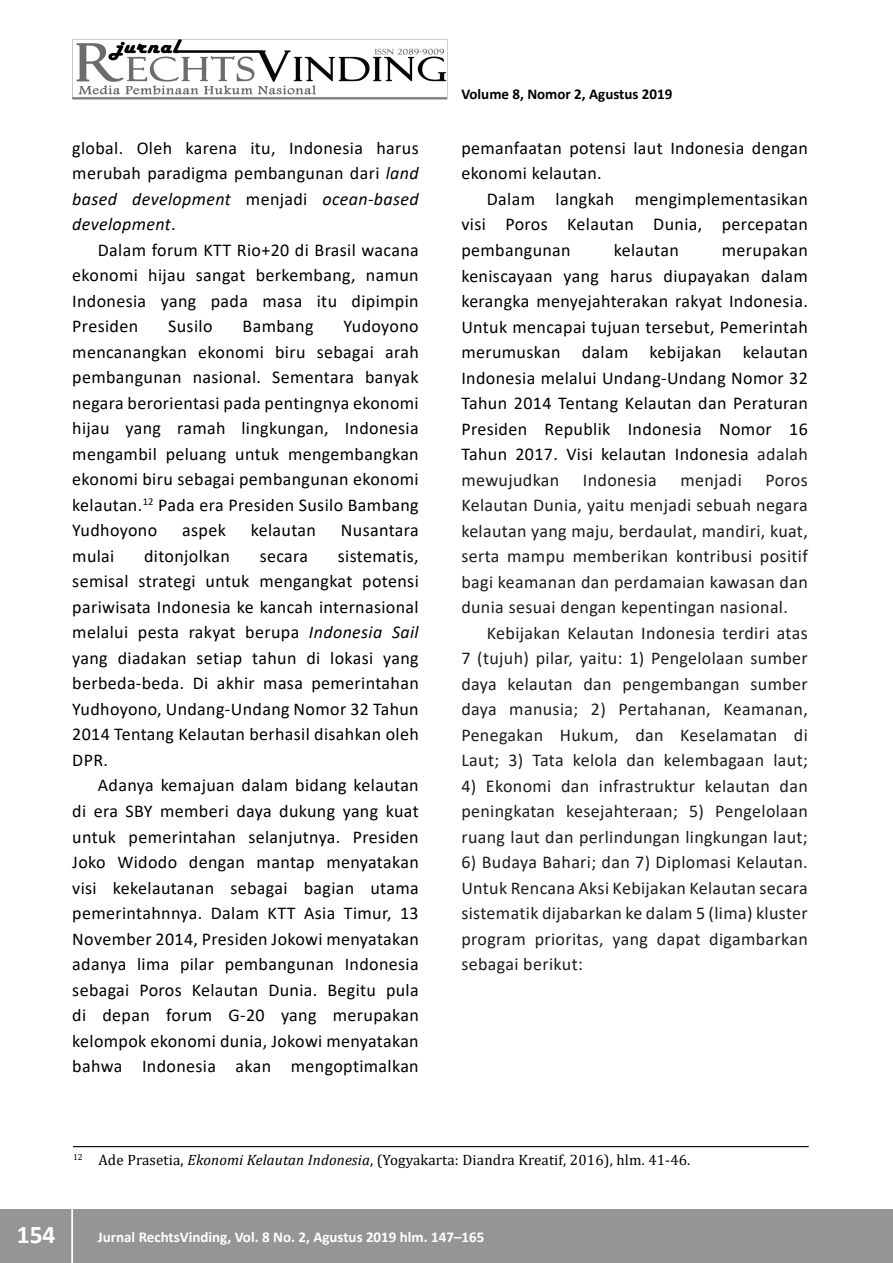
<style>
.page{position:relative;width:893px;height:1263px;background:#fff}
.page>*{position:absolute;margin:0;border:0;box-sizing:border-box;transform-origin:0 0}
.t1{font:700 25.5px "Calibri";color:#fff}
.t2{font:18px/25.5px "Calibri";letter-spacing:.02em;color:#000;text-align:justify}
.t3{font:18px/25.5px "Calibri";letter-spacing:.02em;color:#1c1c1c;text-align:justify}
.t4{font:15px "Cambria";letter-spacing:.01em;color:#000}
.t5{font:700 15px "Calibri";color:#fff}
.t6{font:700 15px "Calibri";color:#000}
.s1{font-style:italic}
.s2{color:#1c1c1c}
</style>
<div class="page">
<div style="left:0;top:1209px;width:893px;height:54px;background:#959595"></div>
<hr style="left:72px;top:1206px;width:1px;height:57px;background:#fff">
<img style="left:72px;top:39px;width:375px;height:60px">
<hr style="left:73px;top:1146px;width:736px;height:1px;background:#000">
<p class="t2" style="left:72px;top:135px;width:348px">global. Oleh karena itu, Indonesia harus merubah paradigma pembangunan dari <span class="s1">land based development</span> menjadi <span class="s1">ocean-based development</span>.</p>
<p class="t2" style="left:72px;top:237px;width:348px;text-indent:26px">Dalam forum KTT Rio+20 di Brasil wacana ekonomi hijau sangat berkembang, namun Indonesia yang pada masa itu dipimpin Presiden</p>
<p class="t2" style="left:168px;top:313px;width:46px">Susilo</p>
<p class="t2" style="left:243px;top:313px;width:72px">Bambang</p>
<p class="t2" style="left:72px;top:313px;width:348px;text-indent:271px">Yudoyono mencanangkan ekonomi biru sebagai arah pembangunan nasional. Sementara banyak negara berorientasi pada pentingnya ekonomi hijau yang ramah lingkungan, Indonesia mengambil peluang untuk mengembangkan ekonomi biru sebagai pembangunan ekonomi kelautan.<sup>12</sup> Pada era Presiden Susilo Bambang Yudhoyono</p>
<p class="t2" style="left:182px;top:517px;width:45px">aspek</p>
<p class="t2" style="left:251px;top:517px;width:67px">kelautan</p>
<p class="t2" style="left:341px;top:517px;width:79px">Nusantara</p>
<p class="t2" style="left:72px;top:543px;width:44px">mulai</p>
<p class="t2" style="left:144px;top:543px;width:87px">ditonjolkan</p>
<p class="t2" style="left:260px;top:543px;width:50px">secara</p>
<p class="t2" style="left:72px;top:543px;width:348px;text-indent:266px">sistematis, semisal strategi untuk mengangkat potensi pariwisata Indonesia ke kancah internasional melalui pesta rakyat berupa <span class="s1">Indonesia Sail </span>yang diadakan setiap tahun di lokasi yang berbeda-beda. Di akhir masa pemerintahan Yudhoyono, Undang-Undang Nomor 32 Tahun 2014 Tentang Kelautan berhasil disahkan oleh DPR.</p>
<p class="t2" style="left:72px;top:772px;width:348px;text-indent:26px">Adanya kemajuan dalam bidang kelautan di era SBY memberi daya dukung yang kuat untuk pemerintahan selanjutnya. Presiden Joko Widodo dengan mantap menyatakan visi kekelautanan sebagai bagian utama pemerintahnnya. Dalam KTT Asia Timur, 13<br>November 2014, Presiden Jokowi menyatakan adanya lima pilar pembangunan Indonesia sebagai Poros Kelautan Dunia. Begitu pula di depan forum G-20 yang merupakan kelompok ekonomi dunia, Jokowi menyatakan bahwa Indonesia akan mengoptimalkan</p>
<p class="t6" style="left:461px;top:84px;width:212px">Volume 8, Nomor 2, Agustus 2019</p>
<p class="t2" style="left:461px;top:135px;width:348px">pemanfaatan potensi laut Indonesia dengan ekonomi kelautan.</p>
<p class="t2" style="left:461px;top:186px;width:348px;text-indent:26px">Dalam langkah mengimplementasikan visi Poros Kelautan Dunia, percepatan pembangunan</p>
<p class="t2" style="left:461px;top:237px;width:348px;text-indent:260px">merupakan keniscayaan yang harus diupayakan dalam kerangka menyejahterakan rakyat Indonesia.<br>Untuk mencapai tujuan tersebut, Pemerintah merumuskan dalam kebijakan kelautan Indonesia melalui Undang-Undang Nomor 32<br>Tahun 2014 Tentang Kelautan dan Peraturan Presiden Republik Indonesia Nomor 16<br>Tahun 2017. Visi kelautan Indonesia <span class="s2">adalah mewujudkan</span></p>
<p class="t2" style="left:614px;top:237px;width:67px">kelautan</p>
<p class="t3" style="left:583px;top:466px;width:75px">Indonesia</p>
<p class="t3" style="left:680px;top:466px;width:63px">menjadi</p>
<p class="t3" style="left:461px;top:466px;width:348px;text-indent:304px">Poros Kelautan Dunia, yaitu menjadi sebuah negara kelautan yang maju, berdaulat, mandiri, kuat, serta mampu memberikan kontribusi positif bagi keamanan dan perdamaian kawasan dan dunia sesuai dengan kepentingan nasional.</p>
<p class="t3" style="left:461px;top:619px;width:348px;text-indent:26px">Kebijakan Kelautan Indonesia terdiri atas 7 (tujuh) pilar, yaitu: 1) Pengelolaan sumber daya kelautan dan pengembangan sumber daya manusia; 2) Pertahanan, Keamanan, Penegakan Hukum, dan Keselamatan di Laut; 3) Tata kelola dan kelembagaan laut;</p>
<p class="t3" style="left:461px;top:772px;width:348px">4) Ekonomi dan infrastruktur kelautan dan peningkatan kesejahteraan; 5) Pengelolaan ruang laut dan perlindungan lingkungan laut;</p>
<p class="t3" style="left:461px;top:849px;width:348px">6) Budaya Bahari; dan 7) Diplomasi Kelautan.<br>Untuk Rencana Aksi Kebijakan Kelautan secara sistematik dijabarkan ke dalam 5 (lima) kluster program prioritas, yang dapat digambarkan sebagai berikut:</p>
<p class="t4" style="left:73px;top:1151px;width:619px"><sup>12</sup> Ade Prasetia, <span class="s1">Ekonomi Kelautan Indonesia</span>, (Yogyakarta: Diandra Kreatif, 2016), hlm. 41-46.</p>
<h1 class="t1" style="left:17px;top:1216px;width:40px">154</h1>
<p class="t5" style="left:98px;top:1227px;width:388px">Jurnal RechtsVinding, Vol. 8 No. 2, Agustus 2019 hlm. 147–165</p>
</div>
